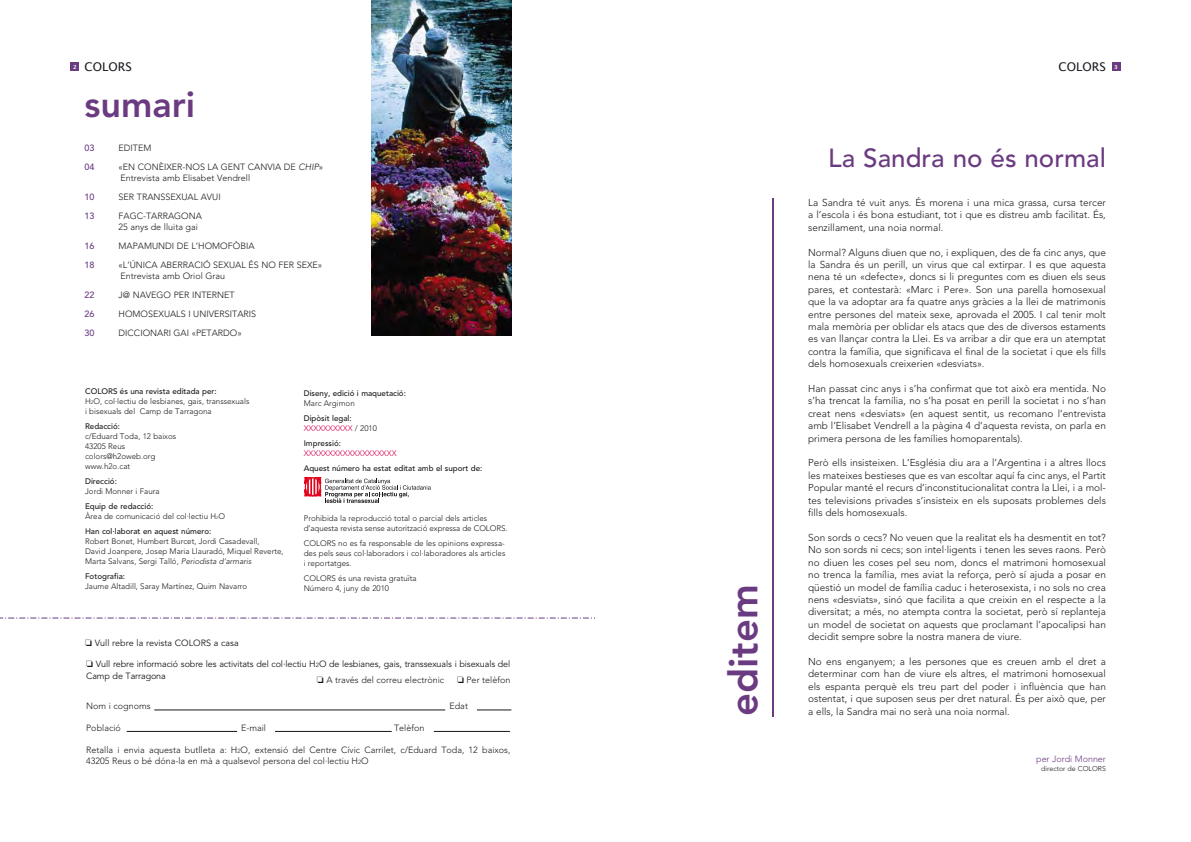
<style>
.page{position:relative;width:1191px;height:842px;background:#fff}
.page>*{position:absolute;margin:0;border:0;box-sizing:border-box;transform-origin:0 0}
.t1{font:800 40px "Avenir";color:#6b3b81}
.t2{font:800 36px "Avenir";color:#6b3b81}
.t3{font:500 26px "Avenir";color:#6b3b81}
.t4{font:12px "Lucida Grande";color:#1a171c}
.t5{font:300 10px/12.4px "Avenir";color:#1a171c;text-align:justify}
.t6{font:300 9px/11px "Avenir";color:#1a171c}
.t7{font:9px/12px "Avenir";letter-spacing:-.01em;color:#1a171c}
.t8{font:500 9px "Avenir";color:#6b3b81}
.t9{font:300 9px "Avenir";letter-spacing:-.005em;color:#6b3b81}
.t10{font:300 8px/10px "Avenir";color:#1a171c}
.t11{font:500 8px/10px "Avenir";color:#1a171c}
.t12{font:300 8px "Avenir";color:#d40050}
.t13{font:300 7px "Avenir";color:#1a171c}
.s1{font-style:italic}
.s2{font-weight:500}
.s3{font-size:5px}
.s4{font-size:4px}
.s5{font-weight:300;color:#d40050}
.s6{font-weight:300}
.s7{font-size:6px}
</style>
<div class="page">
<div style="left:70px;top:62px;width:9px;height:9px;background:#6b3b81"></div>
<div style="left:1111px;top:62px;width:9px;height:9px;background:#6b3b81"></div>
<svg style="left:305px;top:477px;width:126px;height:26px"></svg>
<svg style="left:0;top:617px;width:595px;height:1px"></svg>
<hr style="left:154px;top:710px;width:291px;height:1px;background:#1a171c">
<hr style="left:477px;top:710px;width:34px;height:1px;background:#1a171c">
<hr style="left:127px;top:731px;width:110px;height:1px;background:#1a171c">
<hr style="left:275px;top:731px;width:117px;height:1px;background:#1a171c">
<hr style="left:434px;top:731px;width:76px;height:1px;background:#1a171c">
<img style="left:371px;top:0;width:140px;height:336px">
<hr style="left:772px;top:198px;width:1px;height:518px;background:#6b3b81">
<p class="t4" style="left:73px;top:60px;width:60px"><sup>2</sup> COLORS</p>
<p class="t4" style="left:1058px;top:60px;width:61px">COLORS <sup>3</sup></p>
<h2 class="t2" style="left:85px;top:83px;width:112px">sumari</h2>
<p class="t8" style="left:85px;top:142px;width:12px">03</p>
<p class="t6" style="left:119px;top:142px;width:34px">EDITEM</p>
<p class="t8" style="left:85px;top:161px;width:12px">04</p>
<p class="t6" style="left:119px;top:161px;width:27px">«En con</p>
<p class="t6" style="left:159px;top:161px;width:11px">èixer</p>
<p class="t6" style="left:182px;top:161px;width:11px">-nos</p>
<p class="t6" style="left:208px;top:161px;width:27px">la gent</p>
<p class="t6" style="left:248px;top:161px;width:8px">can</p>
<p class="t6" style="left:267px;top:161px;width:57px">via de <span class="s1">chip</span>»</p>
<p class="t6" style="left:121px;top:172px;width:131px">Entrevista amb Elisabet Vendrell</p>
<p class="t8" style="left:85px;top:191px;width:12px">10</p>
<p class="t6" style="left:119px;top:191px;width:25px">Ser transsex</p>
<p class="t6" style="left:181px;top:191px;width:39px">ual avui</p>
<p class="t8" style="left:85px;top:210px;width:12px">13</p>
<p class="t6" style="left:119px;top:210px;width:40px">FAGC-Tarra</p>
<p class="t6" style="left:119px;top:210px;width:81px;text-indent:56px">gona<br>25 anys de lluita gai</p>
<p class="t8" style="left:85px;top:240px;width:12px">16</p>
<p class="t6" style="left:119px;top:240px;width:137px">MAPAMU NDI DE L’HOMOFÒBIA</p>
<p class="t8" style="left:85px;top:259px;width:12px">18</p>
<p class="t6" style="left:119px;top:259px;width:24px">«L’única</p>
<p class="t6" style="left:160px;top:259px;width:7px">aberraci</p>
<p class="t6" style="left:203px;top:259px;width:82px">ó sexual ésno fer</p>
<p class="t6" style="left:297px;top:259px;width:7px">sexe</p>
<p class="t6" style="left:318px;top:259px;width:6px">»</p>
<p class="t6" style="left:121px;top:270px;width:106px">Entrevista amb Oriol Grau</p>
<p class="t8" style="left:85px;top:289px;width:12px">22</p>
<p class="t6" style="left:119px;top:289px;width:61px">J@ navego per</p>
<p class="t6" style="left:192px;top:289px;width:9px">Internet</p>
<p class="t8" style="left:85px;top:308px;width:12px">26</p>
<p class="t6" style="left:119px;top:308px;width:14px">Homosex</p>
<p class="t6" style="left:164px;top:308px;width:13px">uals</p>
<p class="t6" style="left:188px;top:308px;width:32px">i universitaris</p>
<p class="t8" style="left:85px;top:327px;width:12px">30</p>
<p class="t6" style="left:119px;top:327px;width:125px">DICCIONARI GAI «PETARDO»</p>
<p class="t10" style="left:85px;top:386px;width:166px"><span class="s2">COLORS és una revista editada per:<br></span>H<span class="s3">2</span>O, col·lectiu de lesbianes, gais, transsexuals i bisexuals del Camp de Tarragona</p>
<p class="t11" style="left:85px;top:421px;width:36px">Redacció:</p>
<p class="t10" style="left:85px;top:431px;width:93px">c/Eduard Toda, 12 baixos<br>43205 Reus colors@h2oweb.org www.h2o.cat</p>
<p class="t11" style="left:85px;top:476px;width:33px">Direcció:</p>
<p class="t10" style="left:85px;top:486px;width:76px">Jordi Monner i Faura</p>
<p class="t10" style="left:85px;top:501px;width:141px"><span class="s2">Equip de redacció:<br></span>Àrea de comunicació del col·lectiu H<span class="s4">2</span>O</p>
<p class="t11" style="left:85px;top:526px;width:128px">Han col·laborat en aquest número:</p>
<p class="t10" style="left:85px;top:536px;width:200px">Robert Bonet, Humbert Burcet, Jordi Casadevall,<br>David Joanpere, Josep Maria Llauradó, Miquel Reverte,<br>Marta Salvans, Sergi Talló, <span class="s1">Periodista d’armaris</span></p>
<p class="t11" style="left:85px;top:571px;width:42px">Fotografia:</p>
<p class="t10" style="left:85px;top:581px;width:164px">Jaume Altadill, Saray Martínez, Quim Navarro</p>
<p class="t7" style="left:85px;top:637px;width:155px">□ Vull rebre la revista COLORS a casa</p>
<p class="t11" style="left:304px;top:388px;width:104px">Diseny, edició i maquetació:</p>
<p class="t10" style="left:304px;top:398px;width:53px">Marc Argimon</p>
<p class="t11" style="left:304px;top:413px;width:75px">Dipòsit legal:<br><span class="s5">XXXXXXXXXX</span> <span class="s6">/ 2010</span></p>
<p class="t11" style="left:304px;top:438px;width:39px">Impressió:</p>
<p class="t12" style="left:304px;top:448px;width:94px">XXXXXXXXXXXXXXXXXXX</p>
<p class="t11" style="left:304px;top:463px;width:180px">Aquest número ha estat editat amb el suport de:</p>
<p class="t10" style="left:304px;top:513px;width:205px">Prohibida la reproducció total o parcial dels articles d’aquesta revista sense autorització expressa de COLORS.</p>
<p class="t10" style="left:304px;top:538px;width:203px;text-align:justify">COLORS no es fa responsable de les opinions expressa&shy;des pels seus col·laboradors i col·laboradores als articles i reportatges.</p>
<p class="t10" style="left:304px;top:573px;width:114px">COLORS és una revista gratuïta<br>Número 4, juny de 2010</p>
<p class="t7" style="left:86px;top:658px;width:426px">□ Vull rebre informació sobre les activitats del col·lectiu H<span class="s7">2</span>O de lesbianes, gais, transsexuals i bisexuals del<br>Camp de Tarragona</p>
<p class="t6" style="left:317px;top:674px;width:129px">□ A través del correu electrònic</p>
<p class="t6" style="left:457px;top:674px;width:55px">□ Per telèfon</p>
<p class="t6" style="left:86px;top:700px;width:66px">Nom i cognoms</p>
<p class="t6" style="left:449px;top:700px;width:20px">Edat</p>
<p class="t6" style="left:86px;top:722px;width:36px">Població</p>
<p class="t6" style="left:241px;top:722px;width:26px">E-mail</p>
<p class="t6" style="left:394px;top:722px;width:32px">Telèfon</p>
<p class="t6" style="left:86px;top:744px;width:426px">Retalla i envia aquesta butlleta a: H<span class="s7">2</span>O, extensió del Centre Cívic Carrilet, c/Eduard Toda, 12 baixos,<br>43205 Reus o bé dóna-la en mà a qualsevol persona del col·lectiu H<span class="s7">2</span>O</p>
<h1 class="t1" style="left:720px;top:716px;width:133px;rotate:-90deg">editem</h1>
<h3 class="t3" style="left:828px;top:143px;width:279px">La Sandra no és normal</h3>
<p class="t5" style="left:808px;top:196px;width:299px">La Sandra té vuit anys. És morena i una mica grassa, cursa tercer a l’escola i és bona estudiant, tot i que es distreu amb facilitat. És, senzillament, una noia normal.</p>
<p class="t5" style="left:808px;top:246px;width:299px">Normal? Alguns diuen que no, i expliquen, des de fa cinc anys, que la Sandra és un perill, un virus que cal extirpar. I es que aquesta nena té un «defecte», doncs si li preguntes com es diuen els seus pares, et contestarà: «Marc i Pere». Son una parella homosexual que la va adoptar ara fa quatre anys gràcies a la llei de matrimonis entre persones del mateix sexe, aprovada el 2005. I cal tenir molt mala memòria per oblidar els atacs que des de diversos estaments es van llançar contra la Llei. Es va arribar a dir que era un atemptat contra la família, que significava el final de la societat i que els fills dels homosexuals creixerien «desviats».</p>
<p class="t5" style="left:808px;top:382px;width:299px">Han passat cinc anys i s’ha confirmat que tot això era mentida. No s’ha trencat la família, no s’ha posat en perill la societat i no s’han creat nens «desviats» (en aquest sentit, us recomano l’entrevista amb l’Elisabet Vendrell a la pàgina 4 d’aquesta revista, on parla en primera persona de les famílies homoparentals).</p>
<p class="t5" style="left:808px;top:457px;width:299px">Però ells insisteixen. L’Església diu ara a l’Argentina i a altres llocs les mateixes bestieses que es van escoltar aquí fa cinc anys, el Partit Popular manté el recurs d’inconstitucionalitat contra la Llei, i a mol&shy;tes televisions privades s’insisteix en els suposats problemes dels fills dels homosexuals.</p>
<p class="t5" style="left:808px;top:531px;width:299px">Son sords o cecs? No veuen que la realitat els ha desmentit en tot?<br>No son sords ni cecs; son intel·ligents i tenen les seves raons. Però no diuen les coses pel seu nom, doncs el matrimoni homosexual no trenca la família, mes aviat la reforça, però sí ajuda a posar en qüestió un model de família caduc i heterosexista, i no sols no crea nens «desviats», sinó que facilita a que creixin en el respecte a la diversitat; a més, no atempta contra la societat, però sí replanteja un model de societat on aquests que proclamant l’apocalipsi han decidit sempre sobre la nostra manera de viure.</p>
<p class="t5" style="left:808px;top:655px;width:299px">No ens enganyem; a les persones que es creuen amb el dret a determinar com han de viure els altres, el matrimoni homosexual els espanta perquè els treu part del poder i influència que han ostentat, i que suposen seus per dret natural. És per això que, per a ells, la Sandra mai no serà una noia normal.</p>
<p class="t9" style="left:1036px;top:753px;width:71px">per Jordi Monner</p>
<p class="t13" style="left:1041px;top:764px;width:66px">director de COLORS</p>
</div>
